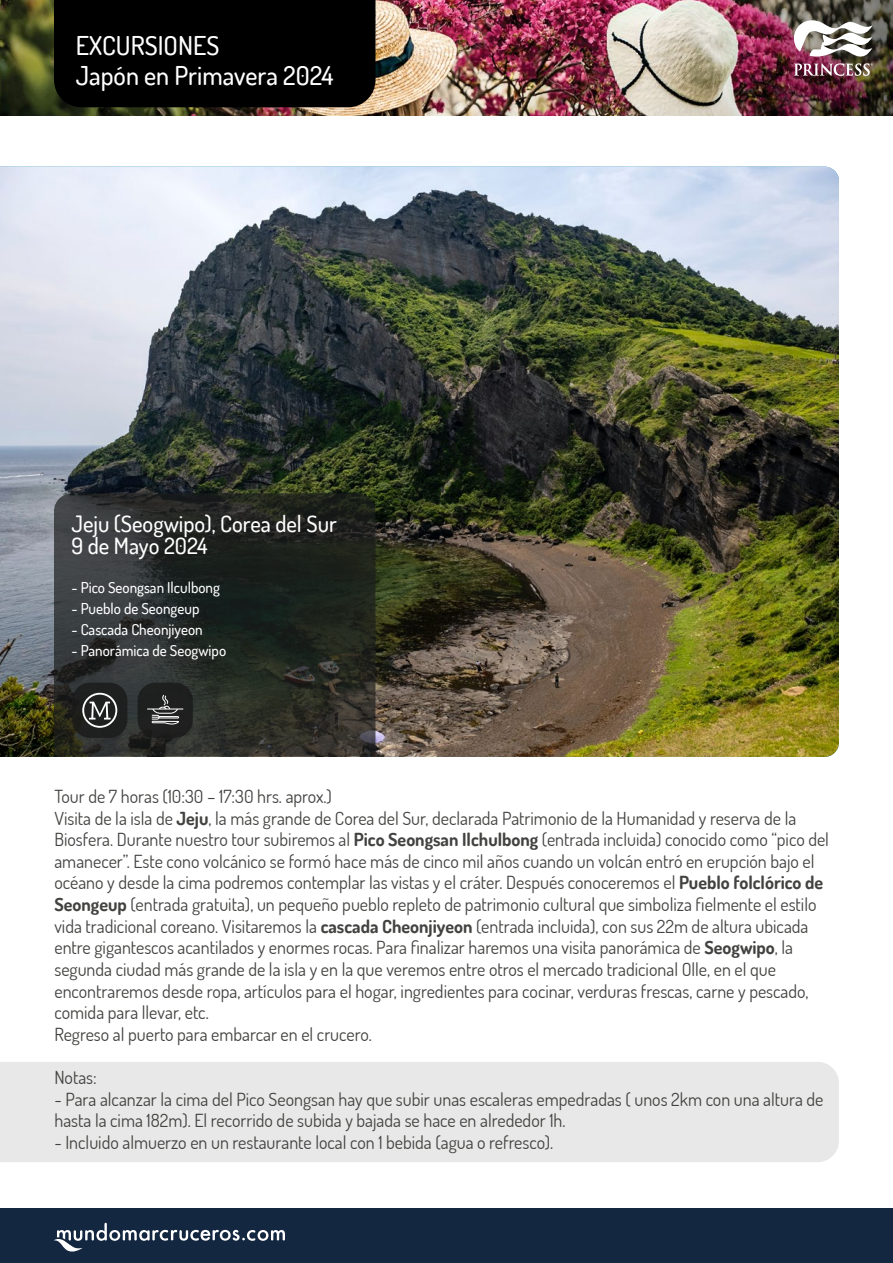
<style>
.page{position:relative;width:893px;height:1263px;background:#fff}
.page>*{position:absolute;margin:0;border:0;box-sizing:border-box;transform-origin:0 0}
.t1{font:500 25.95px/30px "Dosis";color:#fff}
.t2{font:500 22.5px/22.5px "Dosis";color:#fff}
.t3{font:18px/21.6px "Dosis";color:#424340}
.t4{font:500 15px "Dosis";color:#fff}
.s1{font-weight:700}
</style>
<div class="page">
<img style="left:0;top:167px;width:839px;height:590px">
<div style="left:0;top:1062px;width:839px;height:100px;background:#e8e8e8"></div>
<svg style="left:54px;top:493px;width:321px;height:263px;background:#282c29"></svg>
<div style="left:0;top:1209px;width:893px;height:54px;background:#142740"></div>
<div style="left:72px;top:683px;width:55px;height:55px;background:#191919;border-radius:18px"></div>
<svg style="left:82px;top:693px;width:35px;height:35px"></svg>
<svg style="left:54px;top:1223px;width:231px;height:29px"></svg>
<div style="left:138px;top:683px;width:55px;height:55px;background:#191919;border-radius:18px"></div>
<svg style="left:147px;top:695px;width:36px;height:30px"></svg>
<img style="left:0;top:0;width:710px;height:116px">
<img style="left:710px;top:0;width:183px;height:116px">
<div style="left:54px;top:0;width:321px;height:107px;background:#000"></div>
<img style="left:794px;top:20px;width:79px;height:56px">
<h1 class="t1" style="left:76px;top:30px;width:259px">EXCURSIONES<br>Japón en Primavera 2024</h1>
<p class="t2" style="left:71px;top:512px;width:267px">Jeju (Seogwipo), Corea del Sur<br>9 de Mayo 2024</p>
<p class="t4" style="left:71px;top:578px;width:150px">- Pico Seongsan Ilculbong</p>
<p class="t4" style="left:71px;top:599px;width:129px">- Pueblo de Seongeup</p>
<p class="t4" style="left:71px;top:620px;width:133px">- Cascada Cheonjiyeon</p>
<p class="t4" style="left:71px;top:641px;width:156px">- Panorámica de Seogwipo</p>
<p class="t3" style="left:54px;top:785px;width:776px">Tour de 7 horas (10:30 – 17:30 hrs. aprox.)<br>Visita de la isla de <span class="s1">Jeju</span>, la más grande de Corea del Sur, declarada Patrimonio de la Humanidad y reserva de la Biosfera. Durante nuestro tour subiremos al <span class="s1">Pico Seongsan Ilchulbong</span> (entrada incluida) conocido como “pico del amanecer”. Este cono volcánico se formó hace más de cinco mil años cuando un volcán entró en erupción bajo el océano y desde la cima podremos contemplar las vistas y el cráter. Después conoceremos el <span class="s1">Pueblo folclórico de Seongeup</span> (entrada gratuita), un pequeño pueblo repleto de patrimonio cultural que simboliza fielmente el estilo vida tradicional coreano. Visitaremos la <span class="s1">cascada Cheonjiyeon</span> (entrada incluida), con sus 22m de altura ubicada entre gigantescos acantilados y enormes rocas. Para finalizar haremos una visita panorámica de <span class="s1">Seogwipo</span>, la segunda ciudad más grande de la isla y en la que veremos entre otros el mercado tradicional Olle, en el que encontraremos desde ropa, artículos para el hogar, ingredientes para cocinar, verduras frescas, carne y pescado, comida para llevar, etc.<br>Regreso al puerto para embarcar en el crucero.</p>
<p class="t3" style="left:54px;top:1066px;width:44px">Notas:</p>
<p class="t3" style="left:54px;top:1088px;width:771px">- Para alcanzar la cima del Pico Seongsan hay que subir unas escaleras empedradas ( unos 2km con una altura de hasta la cima 182m). El recorrido de subida y bajada se hace en alrededor 1h.</p>
<p class="t3" style="left:54px;top:1131px;width:500px">- Incluido almuerzo en un restaurante local con 1 bebida (agua o refresco).</p>
</div>
